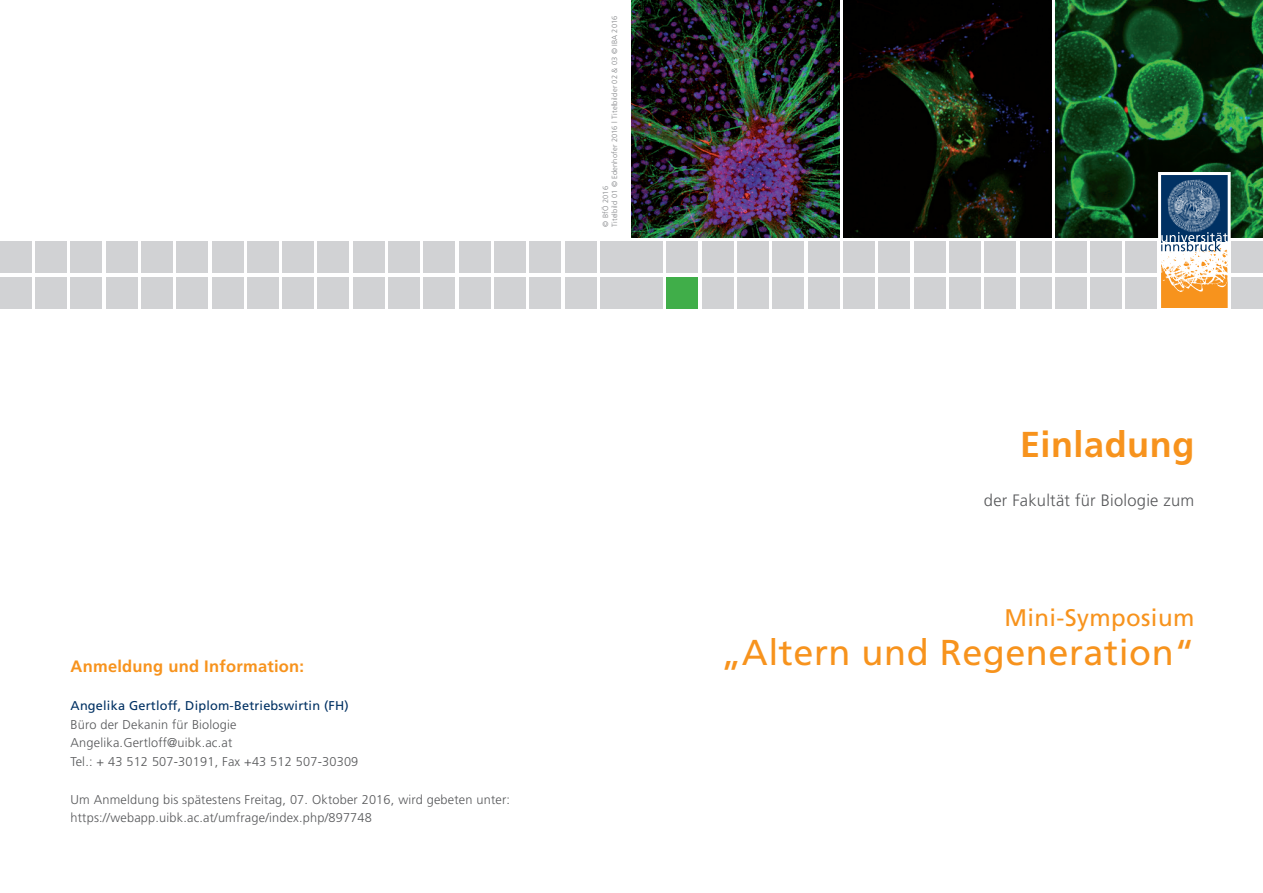
<style>
.page{position:relative;width:1263px;height:893px;background:#fff}
.page>*{position:absolute;margin:0;border:0;box-sizing:border-box;transform-origin:0 0}
.t1{font:36px "Frutiger";letter-spacing:.015em;color:#f7931d}
.t2{font:700 36px "Frutiger";letter-spacing:.015em;color:#f7931d}
.t3{font:24px "Frutiger";letter-spacing:.015em;color:#f7931d}
.t4{font:300 16.5px "Frutiger";letter-spacing:.015em;color:#57585a}
.t5{font:700 16.5px "Frutiger";letter-spacing:.015em;color:#f7931d}
.t6{font:300 12.75px/18.8px "Frutiger";letter-spacing:.015em;color:#57585a}
.t7{font:12.75px "Frutiger";letter-spacing:.015em;color:#003163}
.t8{font:300 7.5px/9px "Frutiger";letter-spacing:.02em;color:#808285}
</style>
<div class="page">
<img style="left:1055px;top:0;width:208px;height:238px">
<div style="left:1126px;top:277px;width:31px;height:31px;background:#d1d2d4"></div>
<div style="left:1090px;top:277px;width:32px;height:31px;background:#d1d2d4"></div>
<div style="left:1055px;top:277px;width:31px;height:31px;background:#d1d2d4"></div>
<div style="left:1020px;top:277px;width:31px;height:31px;background:#d1d2d4"></div>
<div style="left:984px;top:277px;width:32px;height:31px;background:#d1d2d4"></div>
<div style="left:949px;top:277px;width:31px;height:31px;background:#d1d2d4"></div>
<div style="left:879px;top:277px;width:31px;height:31px;background:#d1d2d4"></div>
<div style="left:843px;top:277px;width:32px;height:31px;background:#d1d2d4"></div>
<div style="left:914px;top:277px;width:31px;height:31px;background:#d1d2d4"></div>
<div style="left:1232px;top:277px;width:31px;height:31px;background:#d1d2d4"></div>
<div style="left:1232px;top:242px;width:31px;height:31px;background:#d1d2d4"></div>
<div style="left:1126px;top:242px;width:31px;height:31px;background:#d1d2d4"></div>
<div style="left:1090px;top:242px;width:32px;height:31px;background:#d1d2d4"></div>
<div style="left:1055px;top:242px;width:31px;height:31px;background:#d1d2d4"></div>
<div style="left:1020px;top:242px;width:31px;height:31px;background:#d1d2d4"></div>
<div style="left:984px;top:242px;width:32px;height:31px;background:#d1d2d4"></div>
<div style="left:949px;top:242px;width:31px;height:31px;background:#d1d2d4"></div>
<div style="left:879px;top:242px;width:31px;height:31px;background:#d1d2d4"></div>
<div style="left:843px;top:242px;width:32px;height:31px;background:#d1d2d4"></div>
<div style="left:914px;top:242px;width:31px;height:31px;background:#d1d2d4"></div>
<div style="left:808px;top:277px;width:31px;height:31px;background:#d1d2d4"></div>
<div style="left:773px;top:277px;width:31px;height:31px;background:#d1d2d4"></div>
<div style="left:737px;top:277px;width:32px;height:31px;background:#d1d2d4"></div>
<div style="left:702px;top:277px;width:31px;height:31px;background:#d1d2d4"></div>
<div style="left:667px;top:277px;width:31px;height:31px;background:#40ae49"></div>
<div style="left:631px;top:277px;width:32px;height:31px;background:#d1d2d4"></div>
<div style="left:808px;top:242px;width:31px;height:31px;background:#d1d2d4"></div>
<div style="left:773px;top:242px;width:31px;height:31px;background:#d1d2d4"></div>
<div style="left:737px;top:242px;width:32px;height:31px;background:#d1d2d4"></div>
<div style="left:702px;top:242px;width:31px;height:31px;background:#d1d2d4"></div>
<div style="left:667px;top:242px;width:31px;height:31px;background:#d1d2d4"></div>
<div style="left:631px;top:242px;width:32px;height:31px;background:#d1d2d4"></div>
<svg style="left:1156px;top:171px;width:76px;height:138px"></svg>
<div style="left:494px;top:277px;width:32px;height:31px;background:#d1d2d4"></div>
<div style="left:459px;top:277px;width:31px;height:31px;background:#d1d2d4"></div>
<div style="left:424px;top:277px;width:31px;height:31px;background:#d1d2d4"></div>
<div style="left:388px;top:277px;width:32px;height:31px;background:#d1d2d4"></div>
<div style="left:353px;top:277px;width:31px;height:31px;background:#d1d2d4"></div>
<div style="left:318px;top:277px;width:31px;height:31px;background:#d1d2d4"></div>
<div style="left:247px;top:277px;width:31px;height:31px;background:#d1d2d4"></div>
<div style="left:212px;top:277px;width:31px;height:31px;background:#d1d2d4"></div>
<div style="left:282px;top:277px;width:32px;height:31px;background:#d1d2d4"></div>
<div style="left:600px;top:277px;width:31px;height:31px;background:#d1d2d4"></div>
<div style="left:600px;top:242px;width:31px;height:31px;background:#d1d2d4"></div>
<div style="left:494px;top:242px;width:32px;height:31px;background:#d1d2d4"></div>
<div style="left:459px;top:242px;width:31px;height:31px;background:#d1d2d4"></div>
<div style="left:424px;top:242px;width:31px;height:31px;background:#d1d2d4"></div>
<div style="left:388px;top:242px;width:32px;height:31px;background:#d1d2d4"></div>
<div style="left:353px;top:242px;width:31px;height:31px;background:#d1d2d4"></div>
<div style="left:318px;top:242px;width:31px;height:31px;background:#d1d2d4"></div>
<div style="left:247px;top:242px;width:31px;height:31px;background:#d1d2d4"></div>
<div style="left:212px;top:242px;width:31px;height:31px;background:#d1d2d4"></div>
<div style="left:282px;top:242px;width:32px;height:31px;background:#d1d2d4"></div>
<div style="left:176px;top:277px;width:32px;height:31px;background:#d1d2d4"></div>
<div style="left:141px;top:277px;width:32px;height:31px;background:#d1d2d4"></div>
<div style="left:106px;top:277px;width:31px;height:31px;background:#d1d2d4"></div>
<div style="left:71px;top:277px;width:31px;height:31px;background:#d1d2d4"></div>
<div style="left:35px;top:277px;width:32px;height:31px;background:#d1d2d4"></div>
<div style="left:176px;top:242px;width:32px;height:31px;background:#d1d2d4"></div>
<div style="left:141px;top:242px;width:32px;height:31px;background:#d1d2d4"></div>
<div style="left:106px;top:242px;width:31px;height:31px;background:#d1d2d4"></div>
<div style="left:71px;top:242px;width:31px;height:31px;background:#d1d2d4"></div>
<div style="left:35px;top:242px;width:32px;height:31px;background:#d1d2d4"></div>
<div style="left:0;top:277px;width:31px;height:31px;background:#d1d2d4"></div>
<div style="left:0;top:242px;width:31px;height:31px;background:#d1d2d4"></div>
<div style="left:565px;top:277px;width:31px;height:31px;background:#d1d2d4"></div>
<div style="left:530px;top:277px;width:31px;height:31px;background:#d1d2d4"></div>
<div style="left:565px;top:242px;width:31px;height:31px;background:#d1d2d4"></div>
<div style="left:530px;top:242px;width:31px;height:31px;background:#d1d2d4"></div>
<img style="left:631px;top:0;width:208px;height:238px">
<img style="left:843px;top:0;width:208px;height:238px">
<p class="t8" style="left:601px;top:227px;width:213px;rotate:-90deg">© BfÖ 2016<br>Titelbild 01 © Edenhofer 2016 | Titelbilder 02 &amp; 03 © IBA 2016</p>
<p class="t5" style="left:71px;top:657px;width:235px">Anmeldung und Information:</p>
<p class="t7" style="left:71px;top:698px;width:280px">Angelika Gertloff, Diplom-Betriebswirtin (FH)</p>
<p class="t6" style="left:71px;top:715px;width:289px">Büro der Dekanin für Biologie<br>Angelika.Gertloff@uibk.ac.at<br>Tel.: + 43 512 507-30191, Fax +43 512 507-30309</p>
<p class="t6" style="left:71px;top:790px;width:441px">Um Anmeldung bis spätestens Freitag, 07. Oktober 2016, wird gebeten unter: https://webapp.uibk.ac.at/umfrage/index.php/897748</p>
<h1 class="t2" style="left:1020px;top:423px;width:176px">Einladung</h1>
<p class="t4" style="left:984px;top:491px;width:212px">der Fakultät für Biologie zum</p>
<h2 class="t3" style="left:1004px;top:604px;width:192px">Mini-Symposium</h2>
<h1 class="t1" style="left:721px;top:632px;width:475px">„Altern und Regeneration“</h1>
</div>
